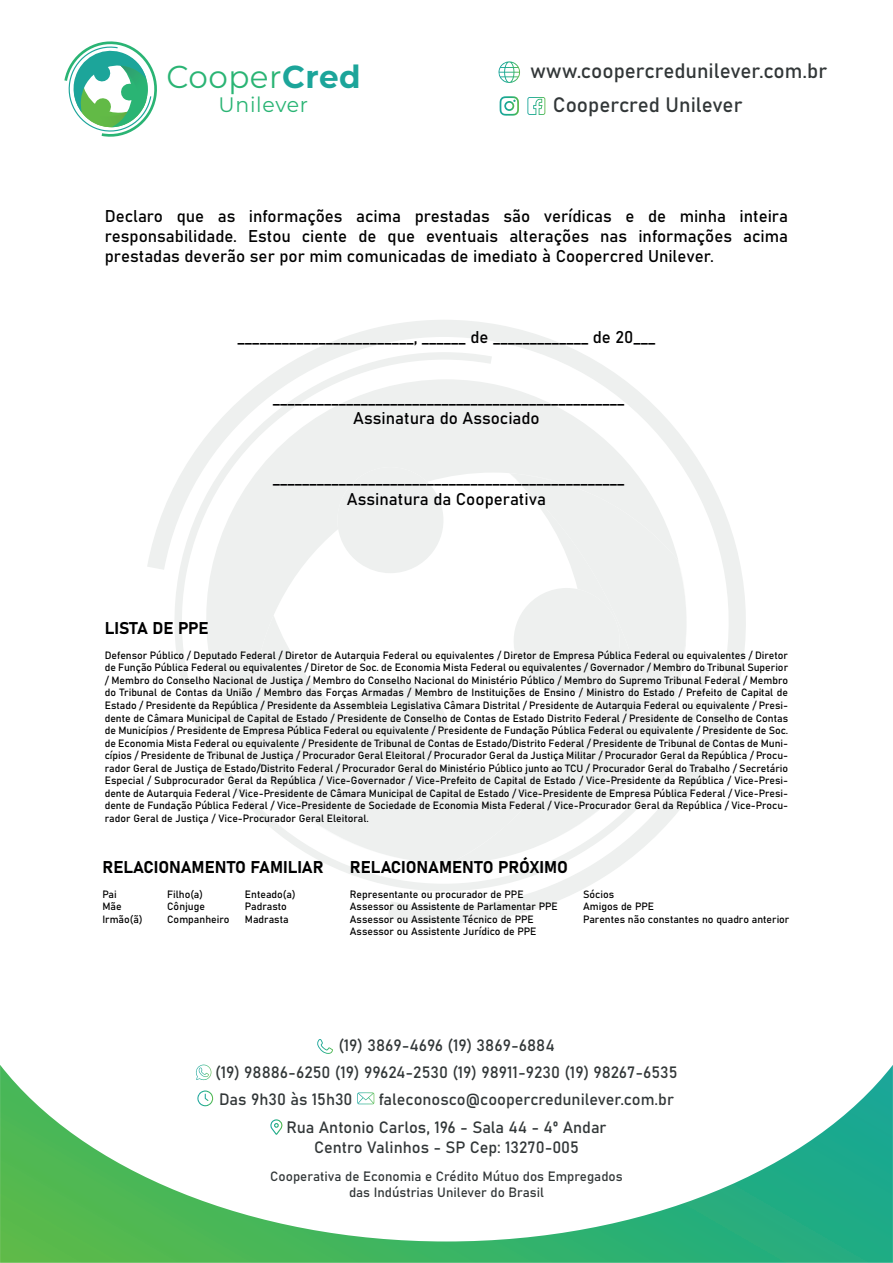
<style>
.page{position:relative;width:893px;height:1263px;background:#fff}
.page>*{position:absolute;margin:0;border:0;box-sizing:border-box;transform-origin:0 0}
.t1{font:31.65px "Montserrat";letter-spacing:.015em;color:#2ab474}
.t2{font:20.85px "Montserrat";letter-spacing:.035em;color:#2ab474}
.t3{font:20.7px/33.8px "Bahnschrift";color:#323738}
.t4{font:16.8px/20.2px "Bahnschrift";color:#000001;text-align:center}
.t5{font:16.2px/28.2px "Bahnschrift";color:#323738}
.t6{font:13.35px/16px "Bahnschrift";color:#323738;text-align:center}
.t7{font:10.5px/12.6px "Bahnschrift";color:#000001;text-align:justify}
.s1{font-weight:700;color:#1ca59a}
</style>
<div class="page">
<svg style="left:147px;top:320px;width:599px;height:604px"></svg>
<svg style="left:166px;top:352px;width:543px;height:539px;fill:#eef0ef"></svg>
<svg style="left:317px;top:1039px;width:16px;height:15px"></svg>
<svg style="left:498px;top:61px;width:22px;height:22px"></svg>
<svg style="left:527px;top:97px;width:18px;height:18px"></svg>
<svg style="left:500px;top:96px;width:19px;height:20px"></svg>
<svg style="left:64px;top:41px;width:93px;height:96px"></svg>
<svg style="left:0;top:1065px;width:893px;height:198px"></svg>
<h1 class="t1" style="left:166px;top:55px;width:196px">Cooper<span class="s1">Cred</span></h1>
<h2 class="t2" style="left:219px;top:90px;width:91px">Unilever</h2>
<h3 class="t3" style="left:553px;top:53px;width:276px;text-indent:-23px">www.coopercredunilever.com.br<br>Coopercred Unilever</h3>
<p class="t4" style="left:105px;top:205px;width:685px;text-align:justify">Declaro que as informações acima prestadas são verídicas e de minha inteira responsabilidade. Estou ciente de que eventuais alterações nas informações acima prestadas deverão ser por mim comunicadas de imediato à Coopercred Unilever.</p>
<h3 class="t4" style="left:238px;top:326px;width:419px">________________________, ______ de _____________ de 20___</h3>
<h3 class="t4" style="left:273px;top:386px;width:353px">________________________________________________<br>Assinatura do Associado</h3>
<h3 class="t4" style="left:273px;top:467px;width:353px">________________________________________________<br>Assinatura da Cooperativa</h3>
<h3 class="t4" style="left:105px;top:616px;width:105px">LISTA DE PPE</h3>
<p class="t7" style="left:105px;top:648px;width:685px">Defensor Público / Deputado Federal / Diretor de Autarquia Federal ou equivalentes / Diretor de Empresa Pública Federal ou equivalentes / Diretor de Função Pública Federal ou equivalentes / Diretor de Soc. de Economia Mista Federal ou equivalentes / Governador / Membro do Tribunal Superior / Membro do Conselho Nacional de Justiça / Membro do Conselho Nacional do Ministério Público / Membro do Supremo Tribunal Federal / Membro do Tribunal de Contas da União / Membro das Forças Armadas / Membro de Instituições de Ensino / Ministro do Estado / Prefeito de Capital de Estado / Presidente da República / Presidente da Assembleia Legislativa Câmara Distrital / Presidente de Autarquia Federal ou equivalente / Presi&shy;dente de Câmara Municipal de Capital de Estado / Presidente de Conselho de Contas de Estado Distrito Federal / Presidente de Conselho de Contas de Municípios / Presidente de Empresa Pública Federal ou equivalente / Presidente de Fundação Pública Federal ou equivalente / Presidente de Soc. de Economia Mista Federal ou equivalente / Presidente de Tribunal de Contas de Estado/Distrito Federal / Presidente de Tribunal de Contas de Muni&shy;cípios / Presidente de Tribunal de Justiça / Procurador Geral Eleitoral / Procurador Geral da Justiça Militar / Procurador Geral da República / Procu&shy;rador Geral de Justiça de Estado/Distrito Federal / Procurador Geral do Ministério Público junto ao TCU / Procurador Geral do Trabalho / Secretário Especial / Subprocurador Geral da República / Vice-Governador / Vice-Prefeito de Capital de Estado / Vice-Presidente da República / Vice-Presi&shy;dente de Autarquia Federal / Vice-Presidente de Câmara Municipal de Capital de Estado / Vice-Presidente de Empresa Pública Federal / Vice-Presi&shy;dente de Fundação Pública Federal / Vice-Presidente de Sociedade de Economia Mista Federal / Vice-Procurador Geral da República / Vice-Procu&shy;rador Geral de Justiça / Vice-Procurador Geral Eleitoral.</p>
<h3 class="t4" style="left:102px;top:855px;width:223px">RELACIONAMENTO FAMILIAR</h3>
<p class="t7" style="left:102px;top:887px;width:16px">Pai</p>
<p class="t7" style="left:167px;top:887px;width:37px">Filho(a)</p>
<p class="t7" style="left:245px;top:887px;width:52px">Enteado(a)</p>
<p class="t7" style="left:102px;top:899px;width:21px">Mãe</p>
<p class="t7" style="left:167px;top:899px;width:39px">Cônjuge</p>
<p class="t7" style="left:245px;top:899px;width:43px">Padrasto</p>
<p class="t7" style="left:102px;top:912px;width:42px">Irmão(ã)</p>
<p class="t7" style="left:167px;top:912px;width:64px">Companheiro</p>
<p class="t7" style="left:245px;top:912px;width:45px">Madrasta</p>
<h3 class="t4" style="left:350px;top:855px;width:220px">RELACIONAMENTO PRÓXIMO</h3>
<p class="t7" style="left:350px;top:887px;width:175px">Representante ou procurador de PPE</p>
<p class="t7" style="left:583px;top:887px;width:33px">Sócios</p>
<p class="t7" style="left:350px;top:899px;width:209px">Assessor ou Assistente de Parlamentar PPE</p>
<p class="t7" style="left:583px;top:899px;width:72px">Amigos de PPE</p>
<p class="t7" style="left:350px;top:912px;width:185px">Assessor ou Assistente Técnico de PPE</p>
<p class="t7" style="left:583px;top:912px;width:208px">Parentes não constantes no quadro anterior</p>
<p class="t7" style="left:350px;top:925px;width:188px">Assessor ou Assistente Jurídico de PPE</p>
<h3 class="t5" style="left:215px;top:1031px;width:464px;line-height:26.7px;text-align:center">(19) 3869-4696 (19) 3869-6884<br>(19) 98886-6250 (19) 99624-2530 (19) 98911-9230 (19) 98267-6535</h3>
<h3 class="t5" style="left:219px;top:1084px;width:135px">Das 9h30 às 15h30</h3>
<h3 class="t5" style="left:286px;top:1084px;width:389px;text-indent:92px">faleconosco@coopercredunilever.com.br<br>Rua Antonio Carlos, 196 - Sala 44 - 4º Andar</h3>
<h3 class="t5" style="left:314px;top:1131px;width:266px">Centro Valinhos - SP Cep: 13270-005</h3>
<p class="t6" style="left:270px;top:1167px;width:354px">Cooperativa de Economia e Crédito Mútuo dos Empregados das Indústrias Unilever do Brasil</p>
</div>
